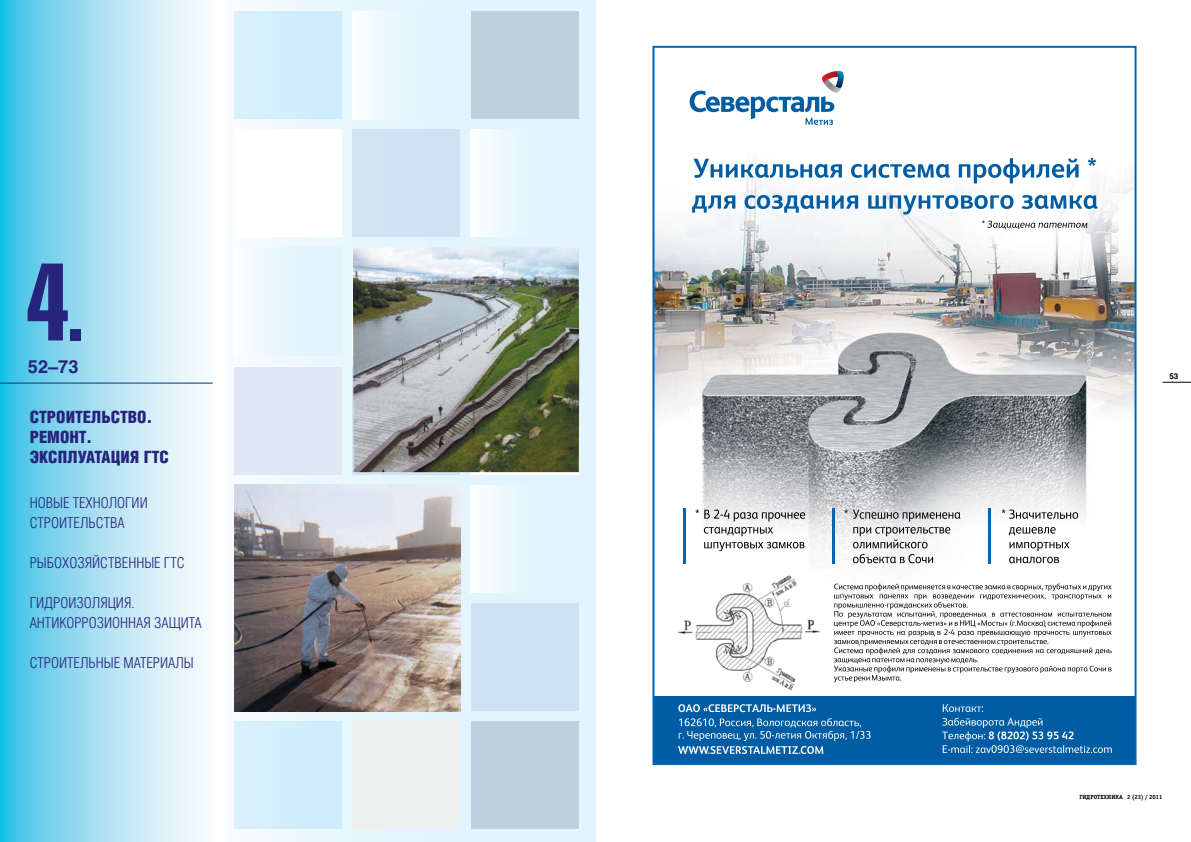
<style>
.page{position:relative;width:1191px;height:842px;background:#fff}
.page>*{position:absolute;margin:0;border:0;box-sizing:border-box;transform-origin:0 0}
.t1{font:108px "Helios Extra Compressed";color:#26247b}
.t2{font:700 18px "Helios";color:#26247b}
.t3{font:900 17px/20px "Helios Cond";color:#26247b}
.t4{font:300 15px/20px "Helios Cond";color:#26247b}
.t5{font:700 8px "Helios";color:#000}
.t6{font:700 6px "Officina Serif C";color:#000}
.s1{font-size:80px}
</style>
<div class="page">
<svg style="left:0;top:0;width:213px;height:842px;background:#a6e0f2"></svg>
<div style="left:213px;top:0;width:382px;height:842px;background:linear-gradient(to right,#f3fafe,#ddf2fd)"></div>
<div style="left:471px;top:11px;width:107px;height:108px;background:#c0cedf"></div>
<div style="left:234px;top:367px;width:108px;height:108px;background:#e0e7f5"></div>
<div style="left:234px;top:721px;width:108px;height:108px;background:#d2eefc"></div>
<div style="left:352px;top:367px;width:108px;height:108px;background:linear-gradient(to right,#d2e4f4,#cde2f4)"></div>
<div style="left:352px;top:721px;width:108px;height:108px;background:#eff0f0"></div>
<div style="left:471px;top:367px;width:107px;height:108px;background:linear-gradient(to right,#fff,#fff)"></div>
<div style="left:471px;top:485px;width:107px;height:108px;background:linear-gradient(to right,#f7fcfe,#dbf2fd)"></div>
<div style="left:471px;top:603px;width:107px;height:108px;background:#cde2f4"></div>
<div style="left:471px;top:721px;width:107px;height:108px;background:#c0cedf"></div>
<div style="left:352px;top:11px;width:108px;height:108px;background:linear-gradient(to right,#f8fcff,#dbf2fd)"></div>
<div style="left:234px;top:11px;width:108px;height:108px;background:#d2eefc"></div>
<div style="left:234px;top:129px;width:108px;height:108px;background:#fff"></div>
<div style="left:234px;top:248px;width:108px;height:107px;background:linear-gradient(to right,#f8fcff,#dbf2fd)"></div>
<div style="left:352px;top:129px;width:108px;height:108px;background:#cfe3f4"></div>
<div style="left:471px;top:129px;width:107px;height:108px;background:linear-gradient(to right,#f7fcfe,#dbf2fd)"></div>
<hr style="left:0;top:383px;width:213px;height:1px;background:#003974">
<img style="left:353px;top:247px;width:226px;height:225px">
<img style="left:234px;top:485px;width:226px;height:227px">
<svg style="left:1162px;top:382px;width:29px;height:1px"></svg>
<img style="left:655px;top:157px;width:478px;height:442px">
<svg style="left:692px;top:158px;width:405px;height:57px"></svg>
<svg style="left:689px;top:71px;width:154px;height:54px"></svg>
<div style="left:653px;top:697px;width:482px;height:67px;background:#005da3"></div>
<svg style="left:982px;top:221px;width:105px;height:8px"></svg>
<hr style="left:831px;top:509px;width:3px;height:55px;background:#0066b3">
<svg style="left:1001px;top:509px;width:77px;height:54px"></svg>
<hr style="left:683px;top:509px;width:3px;height:55px;background:#0066b3">
<svg style="left:695px;top:509px;width:110px;height:42px"></svg>
<hr style="left:988px;top:509px;width:2px;height:55px;background:#0066b3">
<svg style="left:844px;top:509px;width:116px;height:54px"></svg>
<svg style="left:678px;top:704px;width:138px;height:8px"></svg>
<svg style="left:942px;top:704px;width:169px;height:49px"></svg>
<svg style="left:678px;top:718px;width:192px;height:36px"></svg>
<img style="left:672px;top:573px;width:151px;height:117px">
<div style="left:652px;top:46px;width:484px;height:719px;border:2px solid #0066b3"></div>
<svg style="left:834px;top:583px;width:277px;height:99px"></svg>
<h1 class="t1" style="left:28px;top:240px;width:56px">4<span class="s1">.</span></h1>
<p class="t2" style="left:28px;top:356px;width:52px">52–73</p>
<p class="t3" style="left:30px;top:406px;width:139px">СТРОИТЕЛЬСТВО .<br>РЕМОНТ.<br>ЭКС ПЛУАТАЦИЯ ГТС</p>
<p class="t4" style="left:30px;top:493px;width:119px">Новые технологии строительства</p>
<p class="t4" style="left:30px;top:553px;width:142px">Рыбохозяйственные ГТС</p>
<p class="t4" style="left:30px;top:593px;width:173px">Гидроизоляция.<br>Антикоррозионная защита</p>
<p class="t4" style="left:30px;top:652px;width:165px">Строительные материалы</p>
<p class="t5" style="left:1169px;top:372px;width:10px">53</p>
<p class="t6" style="left:1079px;top:793px;width:85px">гидротехника 2 (23) / 2011</p>
</div>
